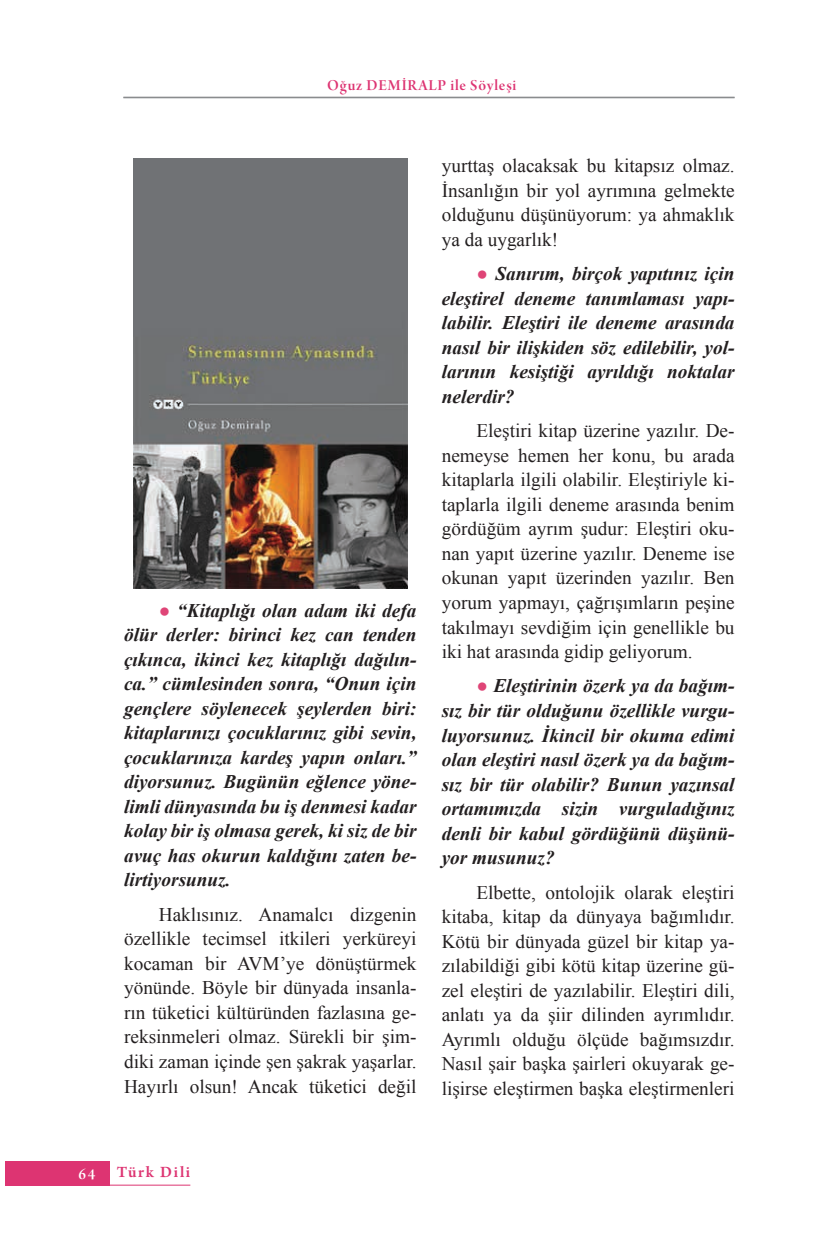
<style>
.page{position:relative;width:819px;height:1241px;background:#fff}
.page>*{position:absolute;margin:0;border:0;box-sizing:border-box;transform-origin:0 0}
.t1{font:19.25px/24.5px "Times New Roman";color:#231f20;text-align:justify}
.t2{font:italic 700 19.25px/24.5px "Times New Roman";color:#231f20;text-align:justify}
.t3{font:600 16.62px "Arno Pro";letter-spacing:.1em;color:#dd3472}
.t4{font:16.1px "Arno Pro Smbd Display";letter-spacing:.05em;color:#dd3472}
.t5{font:16.1px "Arno Pro Smbd Display";color:#fff}
.s1{font-style:normal;color:#df4577}
</style>
<div class="page">
<hr style="left:123px;top:97px;width:611px;height:1px;background:#808285">
<div style="left:5px;top:1160px;width:104px;height:25px;background:#dd3472"></div>
<hr style="left:109px;top:1184px;width:81px;height:1px;background:#dd3472">
<img style="left:134px;top:159px;width:273px;height:429px">
<p class="t4" style="left:327px;top:77px;width:191px">Oğuz DEMİRALP ile Söyleşi</p>
<p class="t2" style="left:124px;top:597px;width:294px;text-indent:35px"><span class="s1">●</span> “Kitaplığı olan adam iki defa ölür derler: birinci kez can tenden çıkınca, ikinci kez kitaplığı dağılın&shy;ca.” cümlesinden sonra, “Onun için gençlere söylenecek şeylerden biri: kitaplarınızı çocuklarınız gibi sevin, çocuklarınıza kardeş yapın onları.” diyorsunuz. Bugünün eğlence yöne&shy;limli dünyasında bu iş denmesi kadar kolay bir iş olmasa gerek, ki siz de bir avuç has okurun kaldığını zaten be&shy;lirtiyorsunuz.</p>
<p class="t1" style="left:124px;top:901px;width:294px;text-indent:35px">Haklısınız. Anamalcı dizgenin özellikle tecimsel itkileri yerküreyi kocaman bir AVM’ye dönüştürmek yönünde. Böyle bir dünyada insanla&shy;rın tüketici kültüründen fazlasına ge&shy;reksinmeleri olmaz. Sürekli bir şim&shy;diki zaman içinde şen şakrak yaşarlar.<br>Hayırlı olsun! Ancak tüketici değil</p>
<p class="t1" style="left:441px;top:153px;width:294px">yurttaş olacaksak bu kitapsız olmaz.<br>İnsanlığın bir yol ayrımına gelmekte olduğunu düşünüyorum: ya ahmaklık ya da uygarlık!</p>
<p class="t2" style="left:441px;top:261px;width:294px;text-indent:35px"><span class="s1">●</span> Sanırım, birçok yapıtınız için eleştirel deneme tanımlaması yapı&shy;labilir. Eleştiri ile deneme arasında nasıl bir ilişkiden söz edilebilir, yol&shy;larının kesiştiği ayrıldığı noktalar nelerdir?</p>
<p class="t1" style="left:441px;top:418px;width:294px;text-indent:35px">Eleştiri kitap üzerine yazılır. De&shy;nemeyse hemen her konu, bu arada kitaplarla ilgili olabilir. Eleştiriyle ki&shy;taplarla ilgili deneme arasında benim gördüğüm ayrım şudur: Eleştiri oku&shy;nan yapıt üzerine yazılır. Deneme ise okunan yapıt üzerinden yazılır. Ben yorum yapmayı, çağrışımların peşine takılmayı sevdiğim için genellikle bu iki hat arasında gidip geliyorum.</p>
<p class="t2" style="left:441px;top:673px;width:294px;text-indent:35px"><span class="s1">●</span> Eleştirinin özerk ya da bağım&shy;sız bir tür olduğunu özellikle vurgu&shy;luyorsunuz. İkincil bir okuma edimi olan eleştiri nasıl özerk ya da bağım&shy;sız bir tür olabilir? Bunun yazınsal ortamımızda sizin vurguladığınız denli bir kabul gördüğünü düşünü&shy;yor musunuz?</p>
<p class="t1" style="left:441px;top:879px;width:294px;text-indent:35px">Elbette, ontolojik olarak eleştiri kitaba, kitap da dünyaya bağımlıdır.<br>Kötü bir dünyada güzel bir kitap ya&shy;zılabildiği gibi kötü kitap üzerine gü&shy;zel eleştiri de yazılabilir. Eleştiri dili, anlatı ya da şiir dilinden ayrımlıdır.<br>Ayrımlı olduğu ölçüde bağımsızdır.<br>Nasıl şair başka şairleri okuyarak ge&shy;lişirse eleştirmen başka eleştirmenleri</p>
<p class="t5" style="left:79px;top:1164px;width:18px">64</p>
<p class="t3" style="left:117px;top:1162px;width:75px">Türk Dili</p>
</div>
